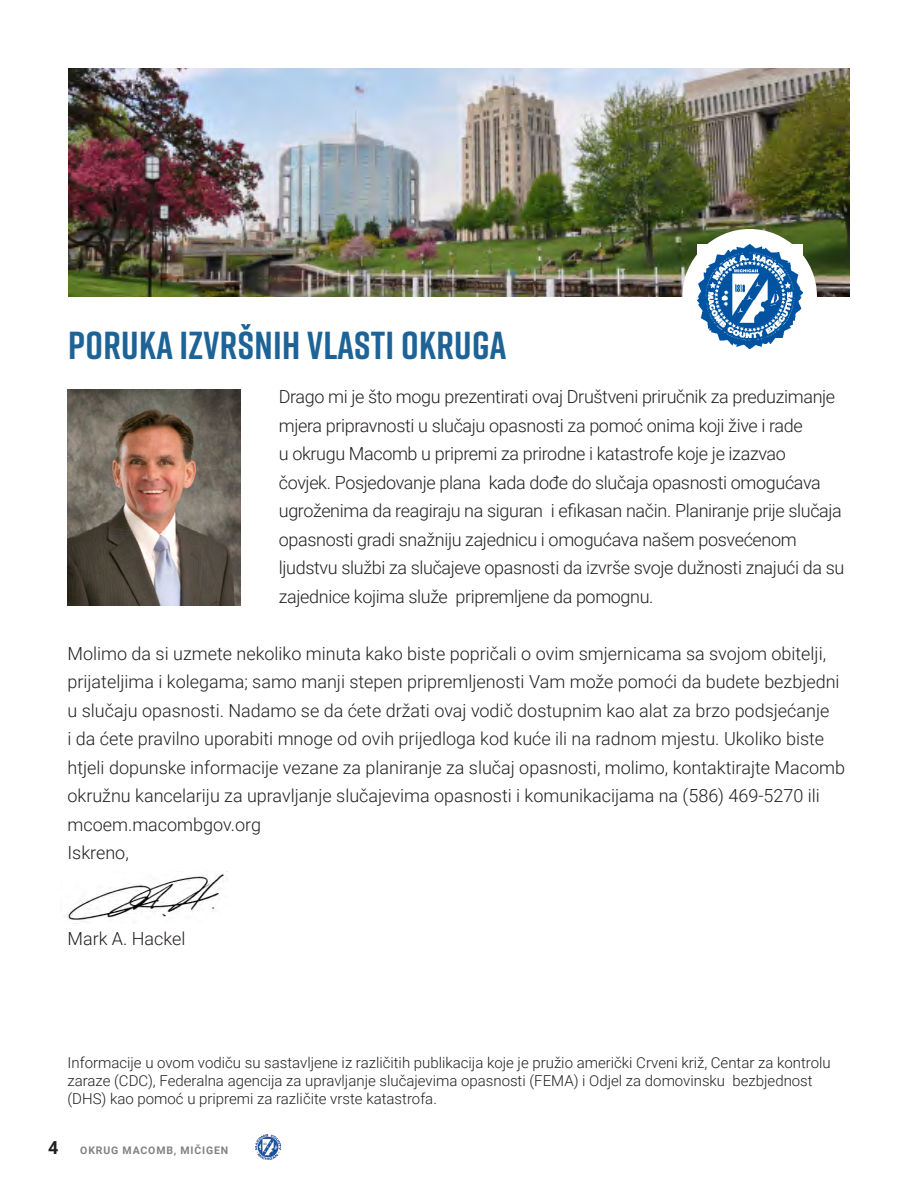
<style>
.page{position:relative;width:918px;height:1188px;background:#fff}
.page>*{position:absolute;margin:0;border:0;box-sizing:border-box;transform-origin:0 0}
.t1{font:700 39px "Rift";letter-spacing:.01em;color:#1e6396}
.t2{font:300 18px/28.5px "Roboto";letter-spacing:-.005em;color:#231f20}
.t3{font:300 15px/18px "Roboto";color:#231f20}
.t4{font:700 10.5px "Roboto";letter-spacing:.085em;color:#808285}
.s1{font-size:18px;color:#231f20}
</style>
<div class="page">
<img style="left:256px;top:1135px;width:25px;height:24px">
<img style="left:68px;top:68px;width:782px;height:228px">
<div style="left:682px;top:229px;width:135px;height:135px;background:#fff;border-radius:50%"></div>
<img style="left:68px;top:390px;width:172px;height:216px">
<img style="left:697px;top:244px;width:105px;height:104px">
<img style="left:64px;top:874px;width:164px;height:46px">
<p class="t1" style="left:68px;top:317px;width:440px">PORUKA IZVRŠNIH VLASTI OKRUGA</p>
<p class="t2" style="left:279px;top:382px;width:567px">Drago mi je što mogu prezentirati ovaj Društveni priručnik za preduzimanje mjera pripravnosti u slučaju opasnosti za pomoć onima koji žive i rade<br>u okrugu Macomb u pripremi za prirodne i katastrofe koje je izazvao<br>čovjek. Posjedovanje plana kada dođe do slučaja opasnosti omogućava ugroženima da reagiraju na siguran i efikasan način. Planiranje prije slučaja opasnosti gradi snažniju zajednicu i omogućava našem posvećenom ljudstvu službi za slučajeve opasnosti da izvrše svoje dužnosti znajući da su zajednice kojima služe pripremljene da pomognu.</p>
<p class="t2" style="left:68px;top:639px;width:779px">Molimo da si uzmete nekoliko minuta kako biste popričali o ovim smjernicama sa svojom obitelji, prijateljima i kolegama; samo manji stepen pripremljenosti Vam može pomoći da budete bezbjedni u slučaju opasnosti. Nadamo se da ćete držati ovaj vodič dostupnim kao alat za brzo podsjećanje<br>i da ćete pravilno uporabiti mnoge od ovih prijedloga kod kuće ili na radnom mjestu. Ukoliko biste htjeli dopunske informacije vezane za planiranje za slučaj opasnosti, molimo, kontaktirajte Macomb okružnu kancelariju za upravljanje slučajevima opasnosti i komunikacijama na (586) 469-5270 ili mcoem.macombgov.org</p>
<p class="t2" style="left:68px;top:838px;width:63px">Iskreno,</p>
<p class="t2" style="left:68px;top:924px;width:120px">Mark A. Hackel</p>
<p class="t3" style="left:68px;top:1053px;width:765px">Informacije u ovom vodiču su sastavljene iz različitih publikacija koje je pružio američki Crveni križ, Centar za kontrolu zaraze (CDC), Federalna agencija za upravljanje slučajevima opasnosti (FEMA) i Odjel za domovinsku bezbjednost (DHS) kao pomoć u pripremi za različite vrste katastrofa.</p>
<p class="t4" style="left:48px;top:1142px;width:182px"><span class="s1">4</span> OKRUG MACOMB, MIČIGEN</p>
</div>
